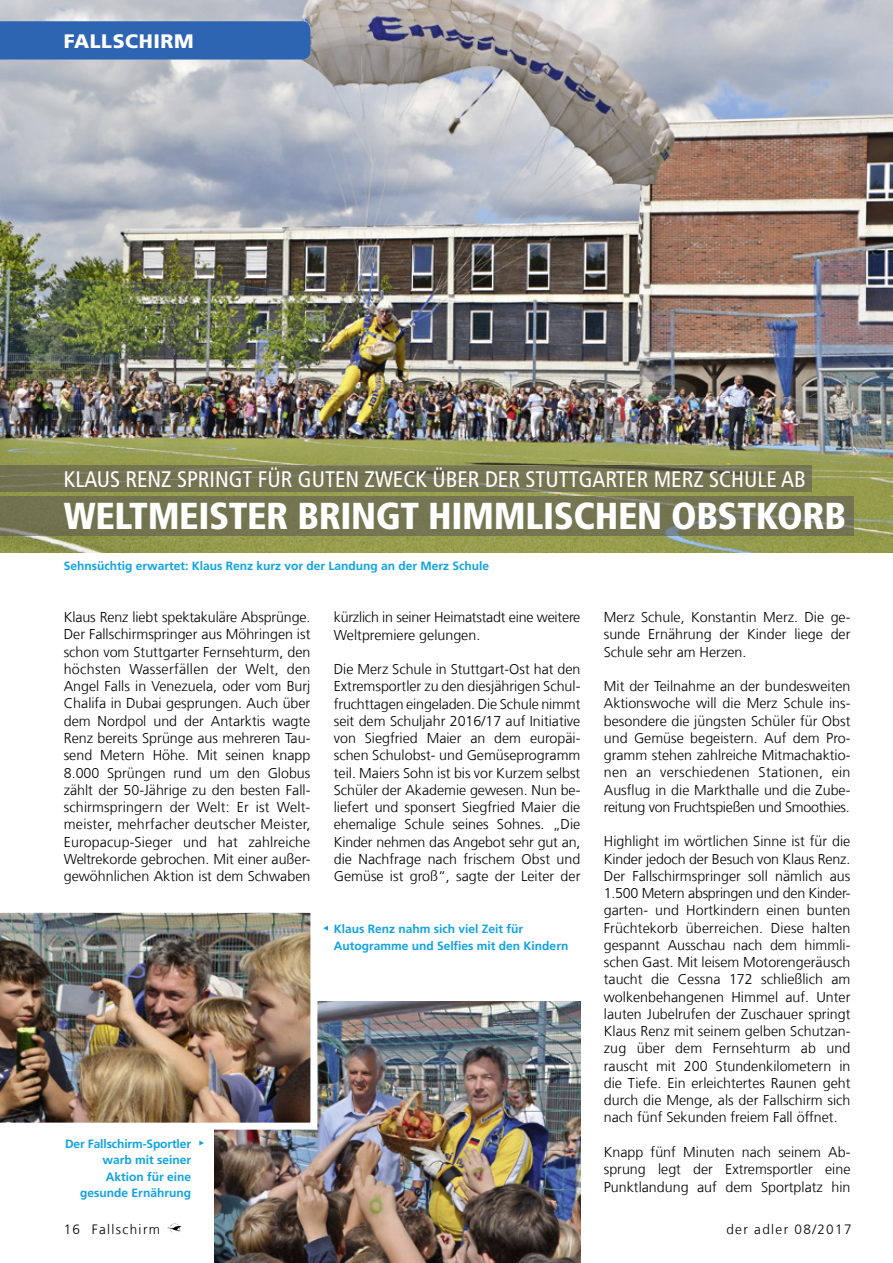
<style>
.page{position:relative;width:893px;height:1263px;background:#fff}
.page>*{position:absolute;margin:0;border:0;box-sizing:border-box;transform-origin:0 0}
.t1{font:900 condensed 37.5px "Frutiger LT Com";letter-spacing:-.01em;color:#fff}
.t2{font:condensed 22.5px "Frutiger LT Com";color:#fff}
.t3{font:900 19.5px "Frutiger LT Com";letter-spacing:.03em;color:#fff}
.t4{font:300 14.25px/17.2px "Frutiger LT Com";color:#000;text-align:justify}
.t5{font:300 13.5px "Frutiger LT Com";letter-spacing:.1em;color:#000}
.t6{font:700 12px/16.5px "Frutiger LT Com";color:#0fa2e3}
</style>
<div class="page">
<img style="left:167px;top:1223px;width:15px;height:10px">
<img style="left:0;top:0;width:893px;height:553px">
<div style="left:0;top:21px;width:310px;height:39px;background:#2e65b3"></div>
<img style="left:214px;top:1001px;width:366px;height:262px">
<img style="left:0;top:912px;width:321px;height:221px">
<div style="left:0;top:497px;width:853px;height:39px;background:#747551"></div>
<img style="left:0;top:465px;width:811px;height:27px">
<svg style="left:323px;top:926px;width:5px;height:4px"></svg>
<svg style="left:199px;top:1140px;width:5px;height:5px"></svg>
<h3 class="t3" style="left:64px;top:29px;width:131px">FALLSCHIRM</h3>
<h2 class="t2" style="left:64px;top:466px;width:743px">KLAUS RENZ SPRINGT FÜR GUTEN ZWECK ÜBER DER STUTTGARTER MERZ SCHULE AB</h2>
<h1 class="t1" style="left:64px;top:494px;width:784px">WELTMEISTER BRINGT HIMMLISCHEN OBSTKORB</h1>
<p class="t6" style="left:64px;top:558px;width:427px">Sehnsüchtig erwartet: Klaus Renz kurz vor der Landung an der Merz Schule</p>
<p class="t4" style="left:64px;top:609px;width:248px">Klaus Renz liebt spektakuläre Absprünge.<br>Der Fallschirmspringer aus Möhringen ist schon vom Stuttgarter Fernsehturm, den höchsten Wasserfällen der Welt, den Angel Falls in Venezuela, oder vom Burj Chalifa in Dubai gesprungen. Auch über dem Nordpol und der Antarktis wagte Renz bereits Sprünge aus mehreren Tau&shy;send Metern Höhe. Mit seinen knapp 8.000 Sprüngen rund um den Globus zählt der 50-Jährige zu den besten Fall&shy;schirmspringern der Welt: Er ist Welt&shy;meister, mehrfacher deutscher Meister, Europacup-Sieger und hat zahlreiche Welt rekorde gebrochen. Mit einer außer&shy;gewöhnlichen Aktion ist dem Schwaben</p>
<p class="t4" style="left:334px;top:609px;width:248px">kürzlich in seiner Heimatstadt eine weitere<br>Weltpremiere gelungen.</p>
<p class="t4" style="left:334px;top:661px;width:248px">Die Merz Schule in Stuttgart-Ost hat den Extremsportler zu den diesjährigen Schul&shy;fruchttagen eingeladen. Die Schule nimmt seit dem Schuljahr 2016/17 auf Initiative von Siegfried Maier an dem europäi&shy;schen Schulobst- und Gemüseprogramm teil. Maiers Sohn ist bis vor Kurzem selbst Schüler der Akademie gewesen. Nun be&shy;liefert und sponsert Siegfried Maier die ehemalige Schule seines Sohnes. „Die Kinder nehmen das Angebot sehr gut an, die Nachfrage nach frischem Obst und Gemüse ist groß“, sagte der Leiter der</p>
<p class="t6" style="left:65px;top:1135px;width:128px;text-align:right">Der Fallschirm-Sportler warb mit seiner<br>Aktion für eine gesunde Ernährung</p>
<p class="t6" style="left:334px;top:920px;width:236px;line-height:17.2px">Klaus Renz nahm sich viel Zeit für<br>Autogramme und Selfies mit den Kindern</p>
<p class="t4" style="left:604px;top:608px;width:248px">Merz Schule, Konstantin Merz. Die ge&shy;sunde Ernährung der Kinder liege der Schule sehr am Herzen.</p>
<p class="t4" style="left:604px;top:677px;width:248px">Mit der Teilnahme an der bundesweiten Aktionswoche will die Merz Schule ins&shy;besondere die jüngsten Schüler für Obst und Gemüse begeistern. Auf dem Pro&shy;gramm stehen zahlreiche Mitmachaktio&shy;nen an verschiedenen Stationen, ein Ausflug in die Markthalle und die Zube&shy;reitung von Fruchtspießen und Smoothies.</p>
<p class="t4" style="left:604px;top:833px;width:248px">Highlight im wörtlichen Sinne ist für die Kinder jedoch der Besuch von Klaus Renz.<br>Der Fallschirmspringer soll nämlich aus 1.500 Metern abspringen und den Kinder&shy;garten- und Hortkindern einen bunten Früchtekorb überreichen. Diese halten gespannt Ausschau nach dem himmli&shy;schen Gast. Mit leisem Motorengeräusch taucht die Cessna 172 schließlich am wolkenbehangenen Himmel auf. Unter lauten Jubelrufen der Zuschauer springt Klaus Renz mit seinem gelben Schutzan&shy;zug über dem Fernsehturm ab und rauscht mit 200 Stundenkilometern in die Tiefe. Ein erleichtertes Raunen geht durch die Menge, als der Fallschirm sich nach fünf Sekunden freiem Fall öffnet.</p>
<p class="t4" style="left:604px;top:1143px;width:248px">Knapp fünf Minuten nach seinem Ab&shy;sprung legt der Extremsportler eine Punktlandung auf dem Sportplatz hin</p>
<p class="t5" style="left:64px;top:1221px;width:98px">16 Fallschirm</p>
<p class="t5" style="left:726px;top:1221px;width:127px">der adler 08/2017</p>
</div>
